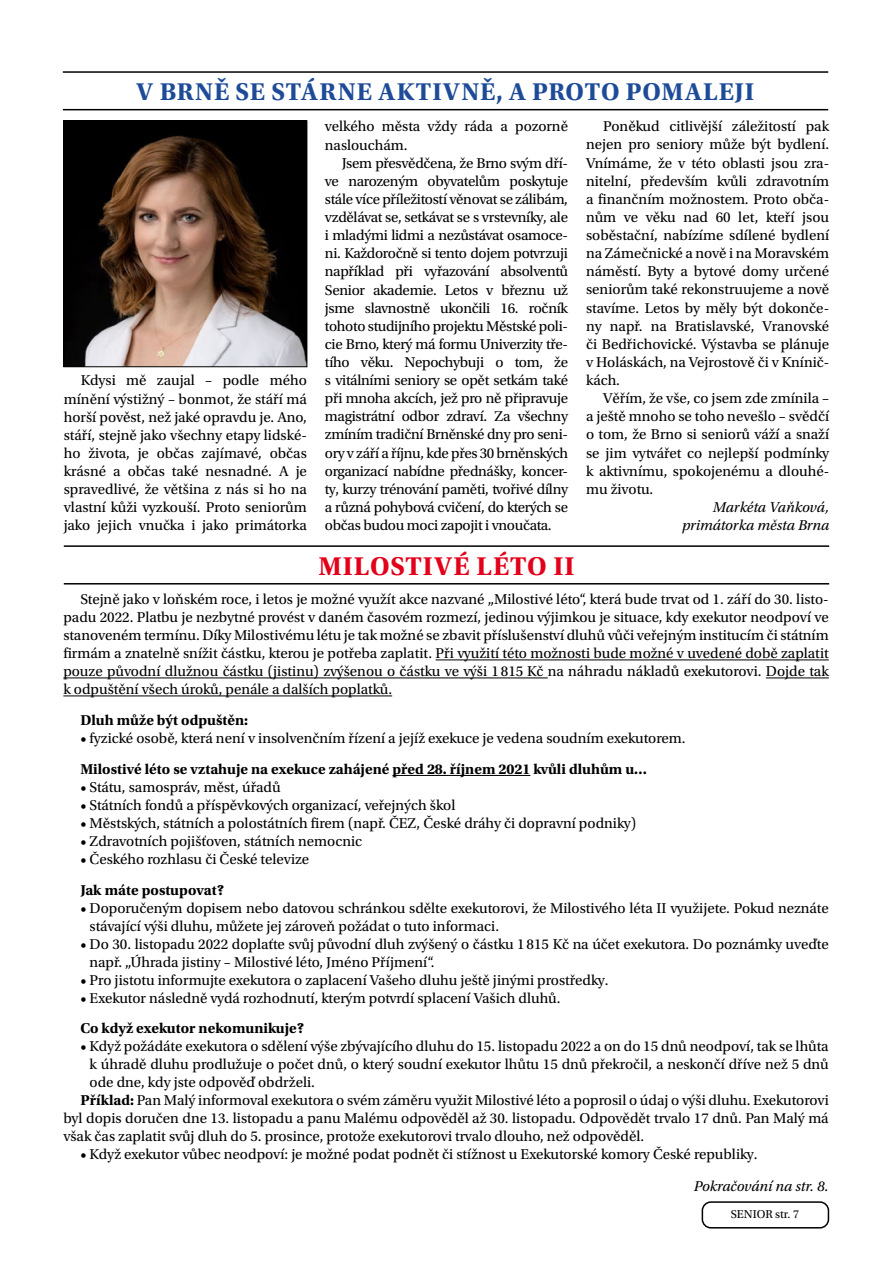
<style>
.page{position:relative;width:893px;height:1263px;background:#fff}
.page>*{position:absolute;margin:0;border:0;box-sizing:border-box;transform-origin:0 0}
.t1{font:700 27px "Utopia Std";letter-spacing:.035em;color:#e2001a}
.t2{font:700 25.5px "Utopia Std";letter-spacing:.04em;color:#1e4b98}
.t3{font:15px/18.1px "Utopia Std";color:#000;text-align:justify}
.t4{font:700 15px "Utopia Std";color:#000}
.t5{font:italic 15px/18.1px "Utopia Std";letter-spacing:-.005em;color:#000;text-align:right}
.t6{font:12px "Utopia Std";color:#000}
.s1{font-weight:700}
</style>
<div class="page">
<div style="left:702px;top:1201px;width:127px;height:27px;border:2px solid #000;border-radius:9px"></div>
<hr style="left:63px;top:71px;width:765px;height:2px;background:#000">
<hr style="left:63px;top:109px;width:765px;height:1px;background:#000">
<hr style="left:64px;top:545px;width:765px;height:2px;background:#000">
<hr style="left:64px;top:583px;width:765px;height:1px;background:#000">
<hr style="left:436px;top:659px;width:393px;height:1px;background:#000">
<hr style="left:63px;top:677px;width:485px;height:1px;background:#000">
<hr style="left:766px;top:677px;width:63px;height:1px;background:#000">
<hr style="left:63px;top:695px;width:329px;height:1px;background:#000">
<hr style="left:392px;top:775px;width:138px;height:1px;background:#000">
<img style="left:65px;top:122px;width:240px;height:243px">
<div style="left:63px;top:120px;width:244px;height:247px;border:1px solid #000"></div>
<h2 class="t2" style="left:137px;top:77px;width:619px">V BRNĚ SE STÁRNE AKTIVNĚ, A PROTO POMALEJI</h2>
<p class="t3" style="left:64px;top:372px;width:245px;text-indent:17px">Kdysi mě zaujal – podle mého mínění výstižný – bonmot, že stáří má horší pověst, než jaké opravdu je. Ano, stáří, stejně jako všechny etapy lidské&shy;ho života, je občas zajímavé, občas krásné a občas také nesnadné. A je spravedlivé, že většina z nás si ho na vlastní kůži vyzkouší. Proto seniorům jako jejich vnučka i jako primátorka</p>
<p class="t3" style="left:325px;top:118px;width:245px">velkého města vždy ráda a pozorně naslouchám.</p>
<p class="t3" style="left:325px;top:154px;width:245px;text-indent:17px">Jsem přesvědčena, že Brno svým dří&shy;ve narozeným obyvatelům poskytuje stále více příležitostí věnovat se zálibám, vzdělávat se, setkávat se s vrstevníky, ale i mladými lidmi a nezůstávat osamoce&shy;ni. Každoročně si tento dojem potvrzuji například při vyřazování absolventů Senior akademie. Letos v březnu už jsme slavnostně ukončili 16. ročník tohoto studijního projektu Městské poli&shy;cie Brno, který má formu Univerzity tře&shy;tího věku. Nepochybuji o tom, že s vitálními seniory se opět setkám také při mnoha akcích, jež pro ně připravuje magistrátní odbor zdraví. Za všechny zmíním tradiční Brněnské dny pro seni&shy;ory v září a říjnu, kde přes 30 brněnských organizací nabídne přednášky, koncer&shy;ty, kurzy trénování paměti, tvořivé dílny a různá pohybová cvičení, do kterých se občas budou moci zapojit i vnoučata.</p>
<h1 class="t1" style="left:318px;top:550px;width:258px">MILOSTIVÉ LÉTO II</h1>
<p class="t3" style="left:586px;top:118px;width:245px;text-indent:17px">Poněkud citlivější záležitostí pak nejen pro seniory může být bydlení.<br>Vnímáme, že v této oblasti jsou zra&shy;nitelní, především kvůli zdravotním a finančním možnostem. Proto obča&shy;nům ve věku nad 60 let, kteří jsou soběstační, nabízíme sdílené bydlení na Zámečnické a nově i na Moravském náměstí. Byty a bytové domy určené seniorům také rekonstruujeme a nově stavíme. Letos by měly být dokonče&shy;ny např. na Bratislavské, Vranovské či Bedřichovické. Výstavba se plánuje v Holáskách, na Vejrostově či v Knínič&shy;kách.</p>
<p class="t3" style="left:586px;top:389px;width:245px;text-indent:17px">Věřím, že vše, co jsem zde zmínila – a ještě mnoho se toho nevešlo – svědčí o tom, že Brno si seniorů váží a snaží se jim vytvářet co nejlepší podmínky k aktivnímu, spokojenému a dlouhé&shy;mu životu.</p>
<p class="t5" style="left:682px;top:498px;width:149px">Markéta Vaňková, primátorka města Brna</p>
<p class="t3" style="left:63px;top:591px;width:767px;text-indent:17px">Stejně jako v loňském roce, i letos je možné využít akce nazvané „Milostivé léto“, která bude trvat od 1. září do 30. listo&shy;padu 2022. Platbu je nezbytné provést v daném časovém rozmezí, jedinou výjimkou je situace, kdy exekutor neodpoví ve stanoveném termínu. Díky Milostivému létu je tak možné se zbavit příslušenství dluhů vůči veřejným institucím či státním firmám a znatelně snížit částku, kterou je potřeba zaplatit. Při využití této možnosti bude možné v uvedené době zaplatit pouze původní dlužnou částku (jistinu) zvýšenou o částku ve výši 1815 Kč na náhradu nákladů exekutorovi. Dojde tak k odpuštění všech úroků, penále a dalších poplatků.</p>
<p class="t4" style="left:80px;top:712px;width:169px">Dluh může být odpuštěn:</p>
<p class="t3" style="left:80px;top:729px;width:607px">• fyzické osobě, která není v insolvenčním řízení a jejíž exekuce je vedena soudním exekutorem.</p>
<p class="t4" style="left:80px;top:760px;width:568px">Milostivé léto se vztahuje na exekuce zahájené před 28. říjnem 2021 kvůli dluhům u…</p>
<p class="t3" style="left:80px;top:778px;width:202px">• Státu, samospráv, měst, úřadů</p>
<p class="t3" style="left:80px;top:796px;width:377px">• Státních fondů a příspěvkových organizací, veřejných škol</p>
<p class="t3" style="left:80px;top:814px;width:557px">• Městských, státních a polostátních firem (např. ČEZ, České dráhy či dopravní podniky)</p>
<p class="t3" style="left:80px;top:832px;width:283px">• Zdravotních pojišťoven, státních nemocnic</p>
<p class="t3" style="left:80px;top:850px;width:230px">• Českého rozhlasu či České televize</p>
<p class="t4" style="left:80px;top:881px;width:145px">Jak máte postupovat?</p>
<p class="t3" style="left:90px;top:899px;width:741px;text-indent:-9px">• Doporučeným dopisem nebo datovou schránkou sdělte exekutorovi, že Milostivého léta II využijete. Pokud neznáte stávající výši dluhu, můžete jej zároveň požádat o tuto informaci.</p>
<p class="t3" style="left:90px;top:935px;width:741px;text-indent:-9px">• Do 30. listopadu 2022 doplaťte svůj původní dluh zvýšený o částku 1 815 Kč na účet exekutora. Do poznámky uveďte např. „Úhrada jistiny – Milostivé léto, Jméno Příjmení“.</p>
<p class="t3" style="left:80px;top:971px;width:530px">• Pro jistotu informujte exekutora o zaplacení Vašeho dluhu ještě jinými prostředky.</p>
<p class="t3" style="left:80px;top:989px;width:482px">• Exekutor následně vydá rozhodnutí, kterým potvrdí splacení Vašich dluhů.</p>
<p class="t4" style="left:80px;top:1020px;width:225px">Co když exekutor nekomunikuje?</p>
<p class="t3" style="left:80px;top:1038px;width:750px">• Když požádáte exekutora o sdělení výše zbývajícího dluhu do 15. listopadu 2022 a on do 15 dnů neodpoví, tak se lhůta</p>
<p class="t3" style="left:90px;top:1056px;width:741px">k úhradě dluhu prodlužuje o počet dnů, o který soudní exekutor lhůtu 15 dnů překročil, a neskončí dříve než 5 dnů</p>
<p class="t3" style="left:90px;top:1074px;width:227px">ode dne, kdy jste odpověď obdrželi.</p>
<p class="t3" style="left:80px;top:1092px;width:750px"><span class="s1">Příklad:</span> Pan Malý informoval exekutora o svém záměru využit Milostivé léto a poprosil o údaj o výši dluhu. Exekutorovi</p>
<p class="t3" style="left:63px;top:1110px;width:767px">byl dopis doručen dne 13. listopadu a panu Malému odpověděl až 30. listopadu. Odpovědět trvalo 17 dnů. Pan Malý má</p>
<p class="t3" style="left:63px;top:1128px;width:582px">však čas zaplatit svůj dluh do 5. prosince, protože exekutorovi trvalo dlouho, než odpověděl.</p>
<p class="t3" style="left:80px;top:1146px;width:679px">• Když exekutor vůbec neodpoví: je možné podat podnět či stížnost u Exekutorské komory České republiky.</p>
<p class="t5" style="left:694px;top:1177px;width:136px">Pokračování na str. 8.</p>
<p class="t6" style="left:731px;top:1207px;width:70px">SENIOR str. 7</p>
</div>
